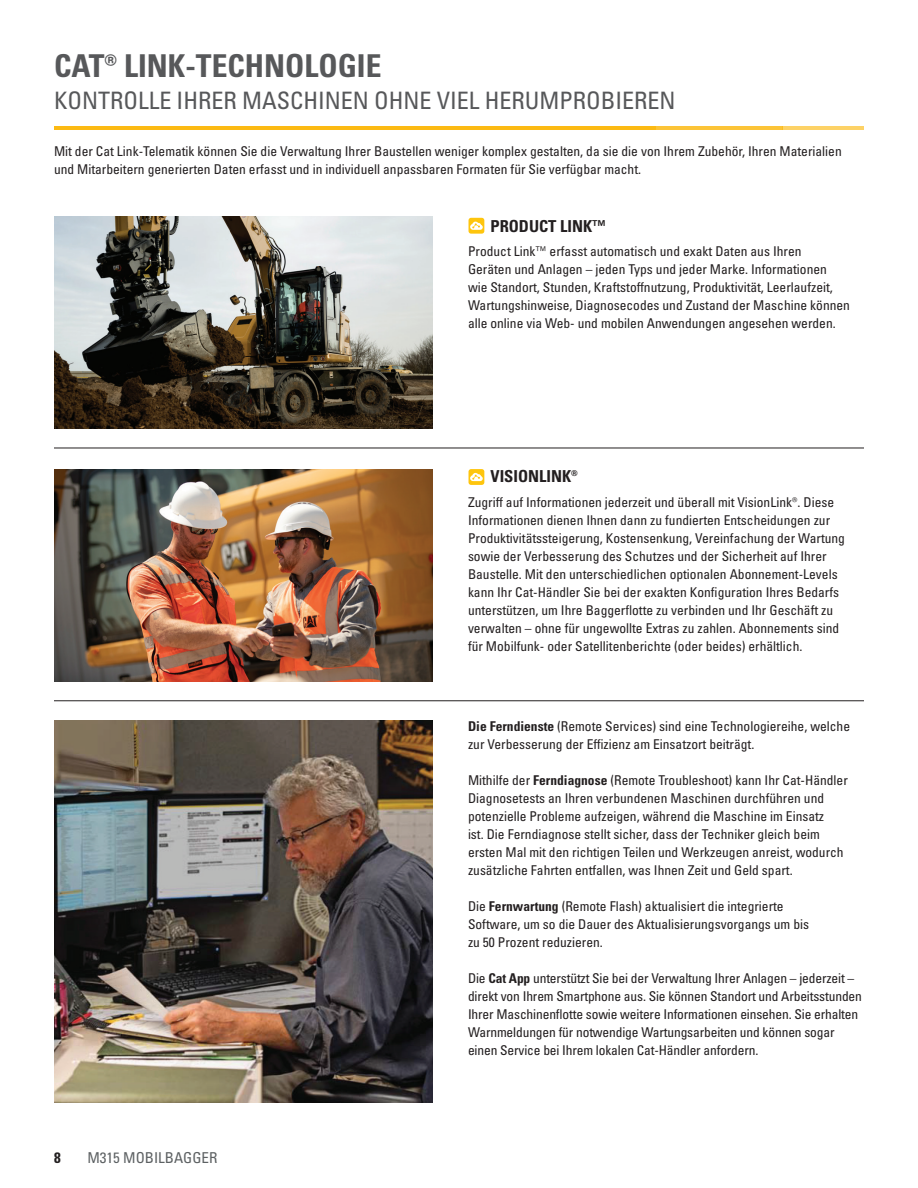
<style>
.page{position:relative;width:918px;height:1188px;background:#fff}
.page>*{position:absolute;margin:0;border:0;box-sizing:border-box;transform-origin:0 0}
.t1{font:31.5px "Univers LTCYR 67 Bold Cond";color:#57585a}
.t2{font:condensed 24px "Univers LTCYR 57";color:#57585a}
.t3{font:16.5px "Univers LTCYR 67 Bold Cond";color:#231f20}
.t4{font:condensed 15px "Univers LTCYR 57";color:#5d6163}
.t5{font:15px "Univers LTCYR 67 Bold Cond";color:#231f20}
.t6{font:condensed 13.5px/18px "Univers LTCYR 57";color:#231f20}
.s1{font-family:"Univers LTCYR 67 Bold Cond";font-stretch:normal}
</style>
<div class="page">
<img style="left:54px;top:216px;width:379px;height:212px">
<hr style="left:54px;top:127px;width:601px;height:3px;background:#fcba13">
<hr style="left:654px;top:127px;width:128px;height:3px;background:#fcba13">
<hr style="left:782px;top:127px;width:82px;height:3px;background:#fcba13">
<hr style="left:54px;top:448px;width:810px;height:1px;background:#231f20">
<hr style="left:54px;top:701px;width:810px;height:1px;background:#231f20">
<img style="left:54px;top:469px;width:379px;height:212px">
<img style="left:54px;top:720px;width:379px;height:383px">
<svg style="left:469px;top:218px;width:15px;height:16px"></svg>
<svg style="left:469px;top:469px;width:15px;height:16px"></svg>
<h1 class="t1" style="left:54px;top:46px;width:329px">CAT® LINK-TECHNOLOGIE</h1>
<h2 class="t2" style="left:54px;top:85px;width:623px">KONTROLLE IHRER MASCHINEN OHNE VIEL HERUMPROBIEREN</h2>
<p class="t6" style="left:54px;top:142px;width:789px">Mit der Cat Link-Telematik können Sie die Verwaltung Ihrer Baustellen weniger komplex gestalten, da sie die von Ihrem Zubehör, Ihren Materialien und Mitarbeitern generierten Daten erfasst und in individuell anpassbaren Formaten für Sie verfügbar macht.</p>
<p class="t3" style="left:490px;top:216px;width:117px">PRODUCT LINK™</p>
<p class="t6" style="left:468px;top:242px;width:384px">Product Link™ erfasst automatisch und exakt Daten aus Ihren<br>Geräten und Anlagen – jeden Typs und jeder Marke. Informationen<br>wie Standort, Stunden, Kraftstoffnutzung, Produktivität, Leerlaufzeit, Wartungshinweise, Diagnosecodes und Zustand der Maschine können alle online via Web- und mobilen Anwendungen angesehen werden.</p>
<p class="t3" style="left:490px;top:466px;width:89px">VISIONLINK®</p>
<p class="t6" style="left:468px;top:493px;width:379px">Zugriff auf Informationen jederzeit und überall mit VisionLink®. Diese Informationen dienen Ihnen dann zu fundierten Entscheidungen zur Produktivitätssteigerung, Kostensenkung, Vereinfachung der Wartung sowie der Verbesserung des Schutzes und der Sicherheit auf Ihrer Baustelle. Mit den unterschiedlichen optionalen Abonnement-Levels kann Ihr Cat-Händler Sie bei der exakten Konfiguration Ihres Bedarfs unterstützen, um Ihre Baggerflotte zu verbinden und Ihr Geschäft zu verwalten – ohne für ungewollte Extras zu zahlen. Abonnements sind für Mobilfunk- oder Satellitenberichte (oder beides) erhältlich.</p>
<p class="t5" style="left:54px;top:1148px;width:8px">8</p>
<p class="t4" style="left:87px;top:1148px;width:131px">M315 MOBILBAGGER</p>
<p class="t6" style="left:468px;top:717px;width:384px"><span class="s1">Die Ferndienste</span> (Remote Services) sind eine Technologiereihe, welche zur Verbesserung der Effizienz am Einsatzort beiträgt.</p>
<p class="t6" style="left:468px;top:771px;width:381px">Mithilfe der <span class="s1">Ferndiagnose</span> (Remote Troubleshoot) kann Ihr Cat-Händler Diagnosetests an Ihren verbundenen Maschinen durchführen und potenzielle Probleme aufzeigen, während die Maschine im Einsatz<br>ist. Die Ferndiagnose stellt sicher, dass der Techniker gleich beim ersten Mal mit den richtigen Teilen und Werkzeugen anreist, wodurch zusätzliche Fahrten entfallen, was Ihnen Zeit und Geld spart.</p>
<p class="t6" style="left:468px;top:897px;width:343px">Die <span class="s1">Fernwartung</span> (Remote Flash) aktualisiert die integrierte<br>Software, um so die Dauer des Aktualisierungsvorgangs um bis zu 50 Prozent reduzieren.</p>
<p class="t6" style="left:468px;top:969px;width:395px">Die <span class="s1">Cat App</span> unterstützt Sie bei der Verwaltung Ihrer Anlagen – jederzeit – direkt von Ihrem Smartphone aus. Sie können Standort und Arbeitsstunden Ihrer Maschinenflotte sowie weitere Informationen einsehen. Sie erhalten Warnmeldungen für notwendige Wartungsarbeiten und können sogar einen Service bei Ihrem lokalen Cat-Händler anfordern.</p>
</div>
